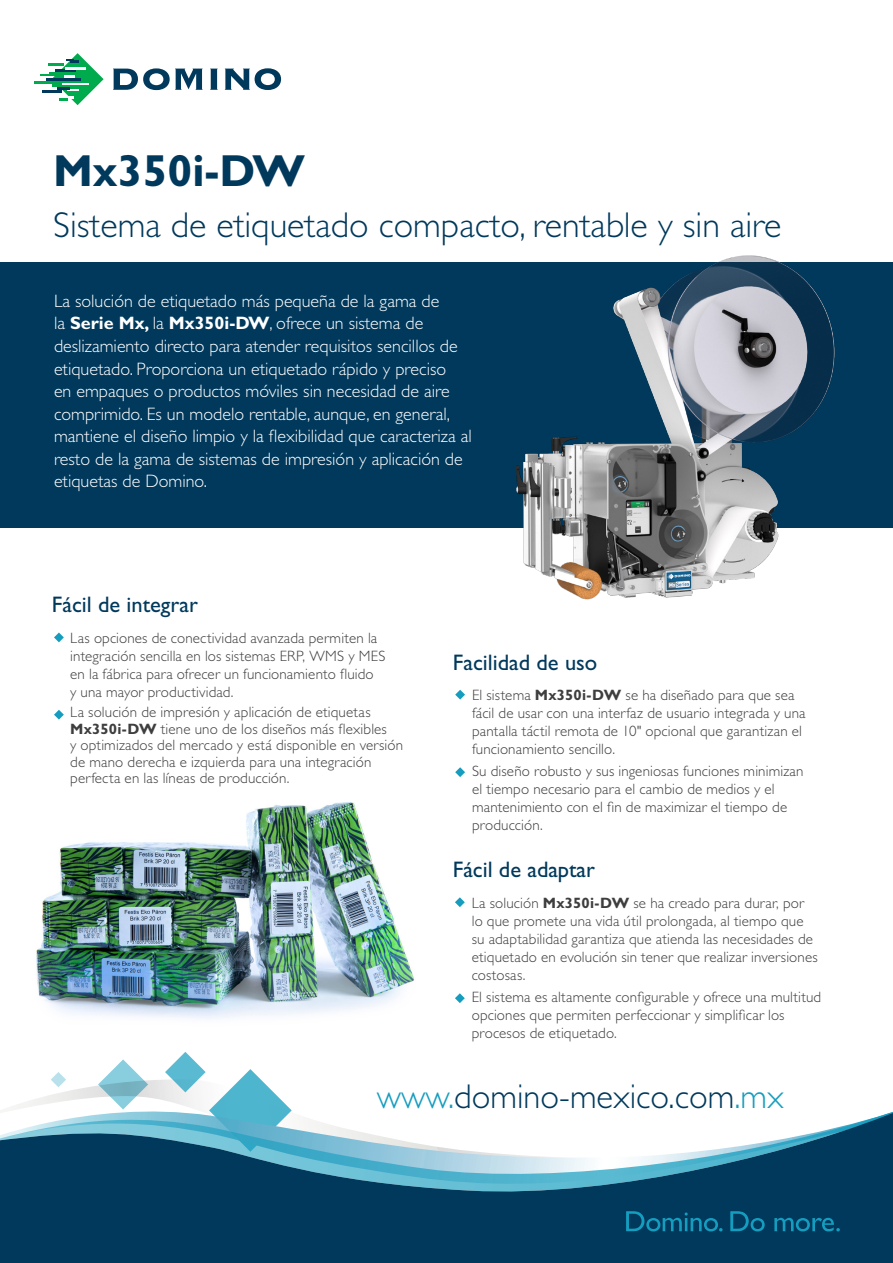
<style>
.page{position:relative;width:893px;height:1263px;background:#fff}
.page>*{position:absolute;margin:0;border:0;box-sizing:border-box;transform-origin:0 0}
._2pp_Main_Head_Medium{font:700 45px "Gill Sans Std";color:#00395c}
._2pp_Strapline{font:300 36px "Gill Sans Std";color:#00395c}
.Domino_URL{font:300 34.5px "Gill Sans Std";color:#00395c}
._2pp_Sub_Head{font:22.5px "Gill Sans Std";color:#00395c}
._2pp_Intro_White{font:300 18px/22.5px "Gill Sans Std";color:#fff}
._2pp_Bullet_Text{font:300 15px/18px "Gill Sans Std";letter-spacing:.01em;color:#3e3e3f}
.s1{font-weight:700}
.s2{color:#149dbf}
</style>
<div class="page">
<img style="left:36px;top:802px;width:379px;height:217px">
<div style="left:0;top:262px;width:893px;height:265px;background:#00395c"></div>
<svg style="left:103px;top:1059px;width:40px;height:20px"></svg>
<svg style="left:41px;top:1079px;width:124px;height:19px"></svg>
<svg style="left:51px;top:1072px;width:15px;height:15px"></svg>
<svg style="left:11px;top:1098px;width:154px;height:10px"></svg>
<svg style="left:165px;top:1052px;width:124px;height:56px"></svg>
<svg style="left:0;top:1108px;width:893px;height:155px;fill:#00395c"></svg>
<svg style="left:210px;top:69px;width:8px;height:21px"></svg>
<svg style="left:225px;top:68px;width:56px;height:22px"></svg>
<svg style="left:113px;top:68px;width:90px;height:22px"></svg>
<hr style="left:34px;top:81px;width:29px;height:2px;background:#00ab4d">
<svg style="left:40px;top:53px;width:64px;height:52px"></svg>
<svg style="left:626px;top:1211px;width:214px;height:20px;background:#055477"></svg>
<img style="left:391px;top:255px;width:502px;height:345px">
<svg style="left:54px;top:632px;width:10px;height:10px"></svg>
<svg style="left:54px;top:710px;width:10px;height:10px"></svg>
<svg style="left:455px;top:993px;width:10px;height:10px"></svg>
<svg style="left:455px;top:897px;width:10px;height:10px"></svg>
<svg style="left:455px;top:767px;width:10px;height:10px"></svg>
<svg style="left:455px;top:690px;width:10px;height:9px"></svg>
<p class="_2pp_Main_Head_Medium" style="left:53px;top:144px;width:253px">Mx350i-DW</p>
<p class="_2pp_Strapline" style="left:53px;top:204px;width:730px">Sistema de etiquetado compacto, rentable y sin aire</p>
<p class="_2pp_Intro_White" style="left:54px;top:290px;width:419px">La solución de etiquetado más pequeña de la gama de<br>la <span class="s1">Serie Mx,</span> la <span class="s1">Mx350i-DW</span>, ofrece un sistema de deslizamiento directo para atender requisitos sencillos de etiquetado. Proporciona un etiquetado rápido y preciso<br>en empaques o productos móviles sin necesidad de aire comprimido. Es un modelo rentable, aunque, en general, mantiene el diseño limpio y la flexibilidad que caracteriza al resto de la gama de sistemas de impresión y aplicación de etiquetas de Domino.</p>
<p class="_2pp_Sub_Head" style="left:52px;top:592px;width:148px">Fácil de integrar</p>
<p class="_2pp_Bullet_Text" style="left:70px;top:629px;width:317px">Las opciones de conectividad avanzada permiten la integración sencilla en los sistemas ERP, WMS y MES en la fábrica para ofrecer un funcionamiento fluido<br>y una mayor productividad.</p>
<p class="_2pp_Bullet_Text" style="left:70px;top:704px;width:334px;line-height:16.5px">La solución de impresión y aplicación de etiquetas <span class="s1">Mx350i-DW</span> tiene uno de los diseños más flexibles<br>y optimizados del mercado y está disponible en versión de mano derecha e izquierda para una integración perfecta en las líneas de producción.</p>
<p class="_2pp_Sub_Head" style="left:453px;top:649px;width:146px">Facilidad de uso</p>
<p class="_2pp_Bullet_Text" style="left:472px;top:686px;width:335px">El sistema <span class="s1">Mx350i-DW</span> se ha diseñado para que sea fácil de usar con una interfaz de usuario integrada y una pantalla táctil remota de 10" opcional que garantizan el funcionamiento sencillo.</p>
<p class="_2pp_Bullet_Text" style="left:472px;top:762px;width:333px">Su diseño robusto y sus ingeniosas funciones minimizan el tiempo necesario para el cambio de medios y el mantenimiento con el fin de maximizar el tiempo de producción.</p>
<p class="_2pp_Sub_Head" style="left:453px;top:857px;width:144px">Fácil de adaptar</p>
<p class="_2pp_Bullet_Text" style="left:472px;top:894px;width:347px">La solución <span class="s1">Mx350i-DW</span> se ha creado para durar, por lo que promete una vida útil prolongada, al tiempo que su adaptabilidad garantiza que atienda las necesidades de etiquetado en evolución sin tener que realizar inversiones costosas.</p>
<p class="_2pp_Bullet_Text" style="left:472px;top:988px;width:351px">El sistema es altamente configurable y ofrece una multitud opciones que permiten perfeccionar y simplificar los procesos de etiquetado.</p>
<p class="Domino_URL" style="left:377px;top:1077px;width:408px"><span class="s2">www.</span>domino-mexico.com<span class="s2">.mx</span></p>
</div>
